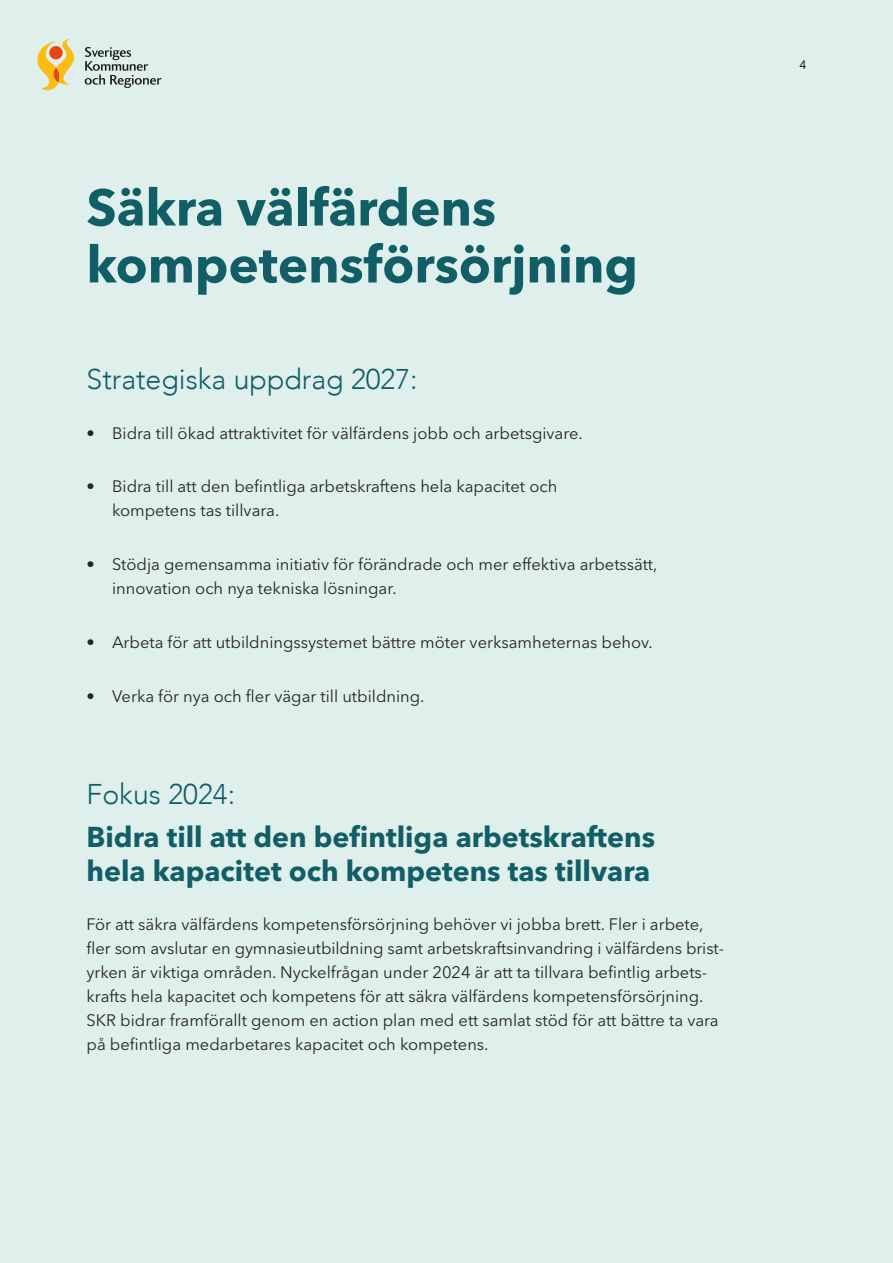
<style>
.page{position:relative;width:893px;height:1263px;background:#dfefeb}
.page>*{position:absolute;margin:0;border:0;box-sizing:border-box;transform-origin:0 0}
.t1{font:700 51px/57px "Avenir Next LT Pro";color:#115e67}
.t2{font:700 28.5px/34.2px "Avenir Next LT Pro";color:#115e67}
.t3{font:300 28.5px "Avenir";color:#115e67}
.t4{font:16.5px/24px "Avenir Next LT Pro";color:#262422}
.t5{font:12px "Avenir Next LT Pro";color:#000}
</style>
<div class="page">
<svg style="left:37px;top:39px;width:37px;height:51px"></svg>
<svg style="left:85px;top:47px;width:77px;height:41px"></svg>
<h1 class="t1" style="left:87px;top:179px;width:553px">Säkra välfärdens kompetensförsörjning</h1>
<h2 class="t3" style="left:87px;top:362px;width:333px">Strategiska uppdrag 2027:</h2>
<p class="t4" style="left:87px;top:421px;width:498px">• Bidra till ökad attraktivitet för välfärdens jobb och arbetsgivare.</p>
<p class="t4" style="left:112px;top:474px;width:447px;text-indent:-26px">• Bidra till att den befintliga arbetskraftens hela kapacitet och kompetens tas tillvara.</p>
<p class="t4" style="left:112px;top:552px;width:547px;text-indent:-26px">• Stödja gemensamma initiativ för förändrade och mer effektiva arbetssätt, innovation och nya tekniska lösningar.</p>
<p class="t4" style="left:87px;top:630px;width:568px">• Arbeta för att utbildningssystemet bättre möter verksamheternas behov.</p>
<p class="t4" style="left:87px;top:684px;width:339px">• Verka för nya och fler vägar till utbildning.</p>
<h2 class="t3" style="left:87px;top:777px;width:150px">Fokus 2024:</h2>
<h2 class="t2" style="left:87px;top:819px;width:570px">Bidra till att den befintliga arbets kraftens hela kapacitet och kompetens tas tillvara</h2>
<p class="t4" style="left:87px;top:912px;width:639px">För att säkra välfärdens kompetensförsörjning behöver vi jobba brett. Fler i arbete, fler som avslutar en gymnasieutbildning samt arbetskraftsinvandring i välfärdens brist&shy;yrken är viktiga områden. Nyckelfrågan under 2024 är att ta tillvara befintlig arbets&shy;krafts hela kapacitet och kompetens för att säkra välfärdens kompetensförsörjning.<br>SKR bidrar framförallt genom en action plan med ett samlat stöd för att bättre ta vara på befintliga medarbetares kapacitet och kompetens.</p>
<p class="t5" style="left:799px;top:57px;width:8px">4</p>
</div>
